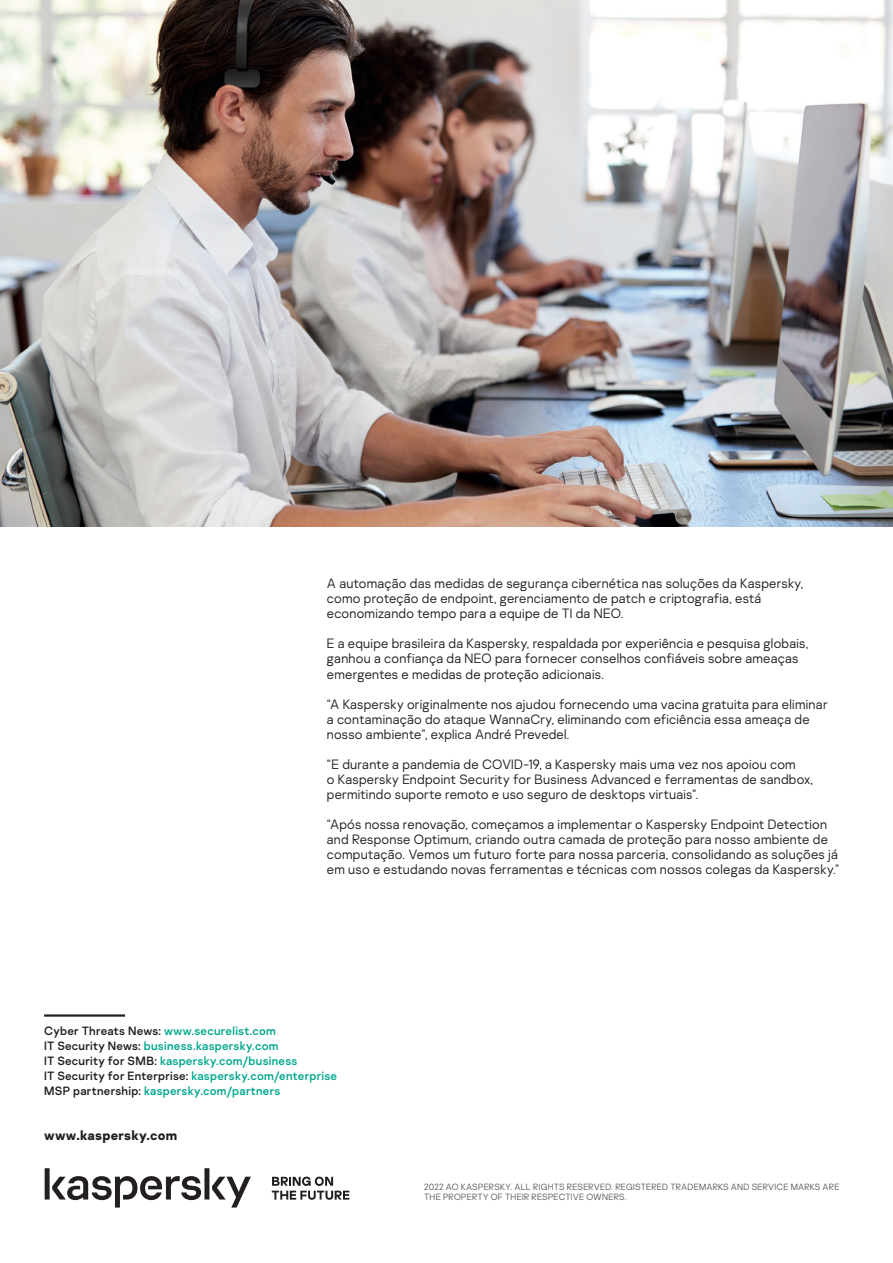
<style>
.page{position:relative;width:893px;height:1263px;background:#fff}
.page>*{position:absolute;margin:0;border:0;box-sizing:border-box;transform-origin:0 0}
.Body{font:300 13.5px/15px "Kaspersky Sans";letter-spacing:.02em;color:#231f20}
.Body-2{font:700 13.5px "Kaspersky Sans";letter-spacing:.02em;color:#231f20}
.How-to-buy_text_blac{font:12px "Kaspersky Sans";letter-spacing:.025em;color:#00a78e}
.How-to-buy_text_blac-2{font:12px "Kaspersky Sans";letter-spacing:.02em;color:#231f20}
.copyright{font:300 9px/10.5px "Kaspersky Sans";letter-spacing:.02em;color:#57585a}
.s1{color:#231f20}
.s2{color:#00a78e}
</style>
<div class="page">
<img style="left:0;top:0;width:893px;height:526px">
<svg style="left:45px;top:1168px;width:206px;height:39px"></svg>
<svg style="left:272px;top:1176px;width:77px;height:24px"></svg>
<hr style="left:44px;top:1014px;width:81px;height:3px;background:#231f20">
<p class="Body" style="left:327px;top:576px;width:478px">A automação das medidas de segurança cibernética nas soluções da Kaspersky, como proteção de endpoint, gerenciamento de patch e criptografia, está economizando tempo para a equipe de TI da NEO.</p>
<p class="Body" style="left:327px;top:636px;width:483px">E a equipe brasileira da Kaspersky, respaldada por experiência e pesquisa globais, ganhou a confiança da NEO para fornecer conselhos confiáveis sobre ameaças emergentes e medidas de proteção adicionais.</p>
<p class="Body" style="left:327px;top:696px;width:502px">“A Kaspersky originalmente nos ajudou fornecendo uma vacina gratuita para eliminar a contaminação do ataque WannaCry, eliminando com eficiência essa ameaça de nosso ambiente”, explica André Prevedel.</p>
<p class="Body" style="left:327px;top:756px;width:488px">“E durante a pandemia de COVID-19, a Kaspersky mais uma vez nos apoiou com<br>o Kaspersky Endpoint Security for Business Advanced e ferramentas de sandbox, permitindo suporte remoto e uso seguro de desktops virtuais".</p>
<p class="Body" style="left:327px;top:816px;width:514px">“Após nossa renovação, começamos a implementar o Kaspersky Endpoint Detection and Response Optimum, criando outra camada de proteção para nosso ambiente de computação. Vemos um futuro forte para nossa parceria, consolidando as soluções já em uso e estudando novas ferramentas e técnicas com nossos colegas da Kaspersky.”</p>
<p class="How-to-buy_text_blac" style="left:44px;top:1023px;width:233px"><span class="s1">Cyber Threats News:</span> www.securelist.com</p>
<p class="How-to-buy_text_blac" style="left:44px;top:1038px;width:236px"><span class="s1">IT Security News:</span> business.kaspersky.com</p>
<p class="How-to-buy_text_blac" style="left:44px;top:1053px;width:255px"><span class="s1">IT Security for SMB:</span> kaspersky.com/business</p>
<p class="How-to-buy_text_blac-2" style="left:44px;top:1068px;width:294px">IT Security for Enterprise: <span class="s2">kaspersky.com/enterprise</span></p>
<p class="How-to-buy_text_blac" style="left:44px;top:1083px;width:238px"><span class="s1">MSP partnership:</span> kaspersky.com/partners</p>
<p class="Body-2" style="left:44px;top:1126px;width:135px">www.kaspersky.com</p>
<p class="copyright" style="left:424px;top:1181px;width:417px">2022 AO KASPERSKY. ALL RIGHTS RESERVED. REGISTERED TRADEMARKS AND SERVICE MARKS ARE<br>THE PROPERTY OF THEIR RESPECTIVE OWNERS.</p>
</div>
